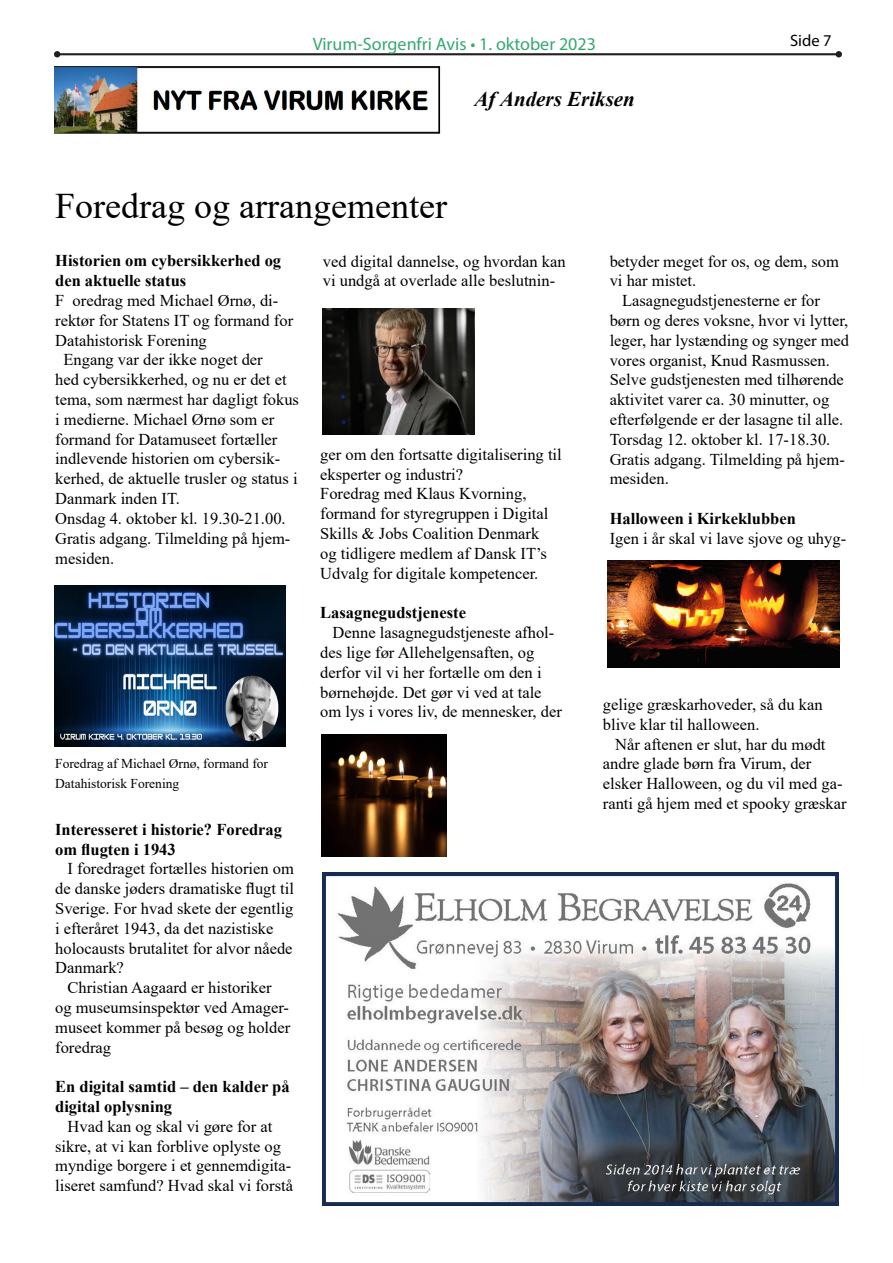
<style>
.page{position:relative;width:893px;height:1263px;background:#fff}
.page>*{position:absolute;margin:0;border:0;box-sizing:border-box;transform-origin:0 0}
.t1{font:36px "Times New Roman";color:#000}
.t2{font:italic 700 21px "Times New Roman";color:#000}
.t3{font:18px "Myriad Pro";color:#35a971}
.t4{font:16.5px/19.8px "Times New Roman";color:#000}
.t5{font:700 16.5px/19.8px "Times New Roman";color:#000}
.t6{font:16.5px "Myriad Pro";color:#000}
.t7{font:13.5px/19.8px "Times New Roman";color:#000}
</style>
<div class="page">
<hr style="left:57px;top:53px;width:782px;height:2px;background:#231f20">
<svg style="left:54px;top:51px;width:6px;height:6px"></svg>
<svg style="left:836px;top:51px;width:6px;height:6px"></svg>
<img style="left:323px;top:308px;width:152px;height:127px">
<img style="left:607px;top:560px;width:233px;height:108px">
<img style="left:321px;top:734px;width:126px;height:122px">
<img style="left:54px;top:585px;width:232px;height:161px">
<img style="left:323px;top:873px;width:516px;height:332px">
<img style="left:54px;top:67px;width:387px;height:66px">
<p class="t3" style="left:313px;top:33px;width:285px">Virum-Sorgenfri Avis • 1. oktober 2023</p>
<p class="t2" style="left:475px;top:85px;width:162px">Af Anders Eriksen</p>
<p class="t6" style="left:790px;top:30px;width:43px">Side 7</p>
<p class="t1" style="left:55px;top:180px;width:393px">Foredrag og arrangementer</p>
<p class="t5" style="left:55px;top:251px;width:227px">Historien om cybersikkerhed og den aktuelle status</p>
<p class="t4" style="left:55px;top:290px;width:239px">F oredrag med Michael Ørnø, di&shy;rektør for Statens IT og formand for<br>Datahistorisk Forening</p>
<p class="t4" style="left:55px;top:349px;width:245px;text-indent:8px">Engang var der ikke noget der<br>hed cybersikkerhed, og nu er det et tema, som nærmest har dagligt fokus i medierne. Michael Ørnø som er formand for Datamuseet fortæller indlevende historien om cybersik&shy;kerhed, de aktuelle trusler og status i<br>Danmark inden IT.</p>
<p class="t4" style="left:55px;top:508px;width:237px">Onsdag 4. oktober kl. 19.30-21.00.<br>Gratis adgang. Tilmelding på hjem&shy;mesiden.</p>
<p class="t4" style="left:323px;top:251px;width:244px">ved digital dannelse, og hvordan kan vi undgå at overlade alle beslutnin-</p>
<p class="t4" style="left:320px;top:444px;width:243px">ger om den fortsatte digitalisering til eksperter og industri?</p>
<p class="t4" style="left:320px;top:483px;width:230px">Foredrag med Klaus Kvorning, formand for styregruppen i Digital<br>Skills &amp; Jobs Coalition Denmark og tidligere medlem af Dansk IT’s<br>Udvalg for digitale kompetencer.</p>
<p class="t5" style="left:320px;top:602px;width:147px">Lasagnegudstjeneste</p>
<p class="t4" style="left:320px;top:622px;width:243px;text-indent:12px">Denne lasagnegudstjeneste afhol&shy;des lige før Allehelgensaften, og derfor vil vi her fortælle om den i børnehøjde. Det gør vi ved at tale om lys i vores liv, de mennesker, der</p>
<p class="t7" style="left:55px;top:753px;width:214px">Foredrag af Michael Ørnø, formand for<br>Datahistorisk Forening</p>
<p class="t5" style="left:55px;top:819px;width:228px">Interesseret i historie? Foredrag om flugten i 1943</p>
<p class="t4" style="left:55px;top:858px;width:240px;text-indent:12px">I foredraget fortælles historien om de danske jøders dramatiske flugt til<br>Sverige. For hvad skete der egentlig i efteråret 1943, da det nazistiske holocausts brutalitet for alvor nåede<br>Danmark?</p>
<p class="t4" style="left:55px;top:977px;width:237px;text-indent:12px">Christian Aagaard er historiker og museumsinspektør ved Amager&shy;museet kommer på besøg og holder foredrag</p>
<p class="t5" style="left:55px;top:1076px;width:236px">En digital samtid – den kalder på digital oplysning</p>
<p class="t4" style="left:55px;top:1116px;width:239px;text-indent:12px">Hvad kan og skal vi gøre for at sikre, at vi kan forblive oplyste og myndige borgere i et gennemdigita&shy;liseret samfund? Hvad skal vi forstå</p>
<p class="t4" style="left:610px;top:251px;width:231px">betyder meget for os, og dem, som vi har mistet.</p>
<p class="t4" style="left:610px;top:290px;width:241px;text-indent:12px">Lasagnegudstjenesterne er for børn og deres voksne, hvor vi lytter, leger, har lystænding og synger med vores organist, Knud Rasmussen.<br>Selve gudstjenesten med tilhørende aktivitet varer ca. 30 minutter, og efterfølgende er der lasagne til alle.</p>
<p class="t4" style="left:610px;top:429px;width:237px">Torsdag 12. oktober kl. 17-18.30.<br>Gratis adgang. Tilmelding på hjem&shy;mesiden.</p>
<p class="t5" style="left:610px;top:508px;width:188px">Halloween i Kirkeklubben</p>
<p class="t4" style="left:610px;top:528px;width:238px">Igen i år skal vi lave sjove og uhyg-</p>
<p class="t4" style="left:603px;top:694px;width:221px">gelige græskarhoveder, så du kan blive klar til halloween.</p>
<p class="t4" style="left:603px;top:734px;width:245px;text-indent:12px">Når aftenen er slut, har du mødt andre glade børn fra Virum, der elsker Halloween, og du vil med ga&shy;ranti gå hjem med et spooky græskar</p>
</div>
